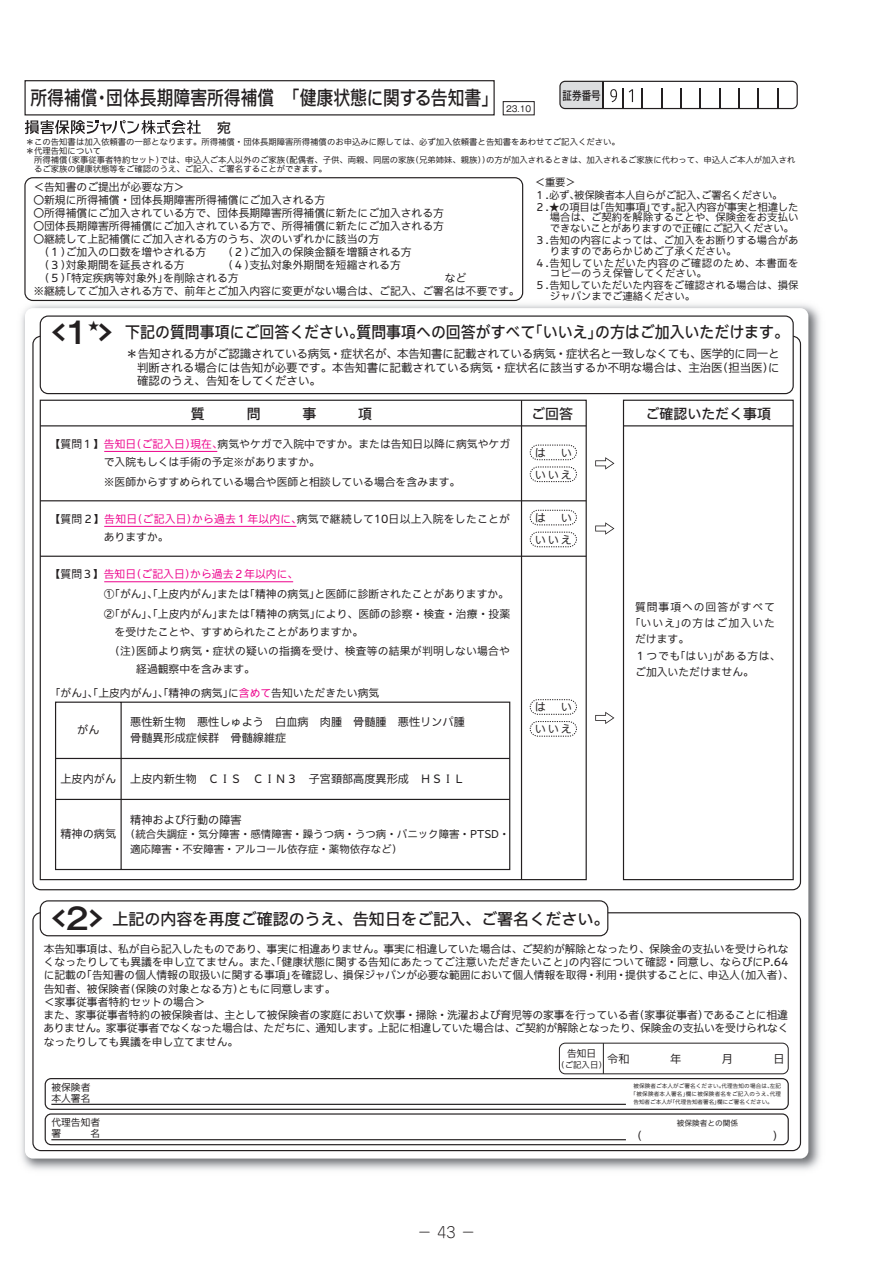
<style>
.page{position:relative;width:893px;height:1263px;background:#fff}
.page>*{position:absolute;margin:0;border:0;box-sizing:border-box;transform-origin:0 0}
.t1{font:19.5px "Iwa UCDA Goth Std Md 90 pv RKSJ H";color:#231f20;scale:.86 1}
.t2{font:16.05px "Iwa UCDA Goth Std Md 90 pv RKSJ H";color:#231f20;scale:.93 1}
.t3{font:16.05px "Iwa UCDA Goth Std Md 90 pv RKSJ H";color:#231f20}
.t4{font:300 14.85px "Jun 101 Pro";color:#231f20}
.t5{font:13.95px "Iwa UCDA Goth Std Md 90 pv RKSJ H";color:#231f20}
.t6{font:11.85px "Iwa UCDA Goth Std Md 90 pv RKSJ H";color:#231f20;scale:.8 1}
.t7{font:11.55px/14px "Iwa UCDA Goth Std Th 90 pv RKSJ H";color:#231f20;text-align:justify}
.t8{font:11.1px/21.9px "Iwa UCDA Goth Std Th 90 pv RKSJ H";color:#231f20}
.t9{font:11.1px "Midashi Go Pr 6 MB31 90 pv RKSJ H";color:#231f20}
.t10{font:10.8px/13.2px "Iwa UCDA Goth Std Th 90 pv RKSJ H";color:#231f20}
.t11{font:10.8px/19.5px "Iwa UCDA Goth Std Th 90 pv RKSJ H";letter-spacing:.02em;color:#231f20}
.t12{font:10.8px/18.1px "Iwa UCDA Goth Std Th 90 pv RKSJ H";letter-spacing:.025em;color:#231f20}
.t13{font:10.8px "Iwa UCDA Goth Std Th 90 pv RKSJ H";letter-spacing:.105em;color:#231f20}
.t14{font:10.8px "Iwa UCDA Goth Std Th 90 pv RKSJ H";letter-spacing:.085em;color:#231f20}
.t15{font:10.5px/14.7px "Iwa UCDA Goth Std Th 90 pv RKSJ H";color:#231f20}
.t16{font:10.35px/12px "Iwa UCDA Goth Std Th 90 pv RKSJ H";letter-spacing:-.02em;color:#231f20}
.t17{font:10.35px/10.6px "Iwa UCDA Goth Std Th 90 pv RKSJ H";color:#231f20}
.t18{font:10.35px/10.6px "Iwa UCDA Goth Std Th 90 pv RKSJ H";letter-spacing:.05em;color:#231f20}
.t19{font:9.75px/11.1px "Iwa UCDA Goth Std Th 90 pv RKSJ H";color:#231f20}
.t20{font:8.4px/9px "Iwa UCDA Goth Std Th 90 pv RKSJ H";color:#231f20}
.t21{font:8.4px "Gothic MB101 Pr 6 N Regular 90 pv RKSJ H";color:#231f20}
.t22{font:7.65px "Iwa UCDA Goth Std Th 90 pv RKSJ H";color:#231f20}
.t23{font:5.55px "Iwa UCDA Goth Std Th 90 pv RKSJ H";letter-spacing:.02em;color:#231f20}
.t24{font:5.55px "Iwa UCDA Goth Std Th 90 pv RKSJ H";letter-spacing:.04em;color:#231f20}
.t25{font:5.55px "Iwa UCDA Goth Std Th 90 pv RKSJ H";color:#231f20}
.s1{font-family:"Midashi Go Pr 6 MB31 90 pv RKSJ H";font-size:32.1px}
.s2{font-size:32.1px}
.s3{color:#ed028c}
</style>
<div class="page">
<img style="left:21px;top:300px;width:800px;height:870px">
<div style="left:25px;top:308px;width:783px;height:850px;background:#fff;border-radius:8px"></div>
<div style="left:40px;top:315px;width:754px;height:79px;border:1px solid #231f20;border-radius:8px"></div>
<svg style="left:25px;top:120px;width:176px;height:14px"></svg>
<svg style="left:559px;top:81px;width:239px;height:28px"></svg>
<div style="left:24px;top:80px;width:471px;height:35px;border:1px solid #231f20"></div>
<div style="left:503px;top:101px;width:31px;height:14px;border:1px solid #231f20"></div>
<div style="left:24px;top:177px;width:499px;height:124px;border:1px solid #231f20;border-radius:8px"></div>
<div style="left:40px;top:900px;width:568px;height:36px;border:1px solid #231f20;border-radius:8px"></div>
<div style="left:559px;top:1043px;width:229px;height:31px;border:1px solid #231f20;border-radius:6px"></div>
<div style="left:45px;top:1078px;width:744px;height:32px;border:1px solid #231f20;border-radius:6px"></div>
<hr style="left:603px;top:1043px;width:1px;height:31px;background:#231f20">
<hr style="left:51px;top:1104px;width:575px;height:1px;background:#231f20">
<svg style="left:44px;top:1113px;width:745px;height:33px"></svg>
<svg style="left:39px;top:399px;width:548px;height:482px"></svg>
<div style="left:623px;top:400px;width:171px;height:480px;border:1px solid #231f20"></div>
<hr style="left:56px;top:799px;width:454px;height:1px;background:#231f20">
<hr style="left:56px;top:758px;width:454px;height:1px;background:#231f20">
<hr style="left:40px;top:556px;width:546px;height:1px;background:#231f20">
<hr style="left:40px;top:500px;width:546px;height:1px;background:#231f20">
<hr style="left:40px;top:425px;width:546px;height:1px;background:#231f20">
<svg style="left:529px;top:444px;width:48px;height:16px"></svg>
<svg style="left:529px;top:466px;width:48px;height:16px"></svg>
<svg style="left:529px;top:509px;width:48px;height:39px"></svg>
<svg style="left:529px;top:699px;width:48px;height:16px"></svg>
<svg style="left:529px;top:721px;width:48px;height:16px"></svg>
<hr style="left:521px;top:400px;width:1px;height:480px;background:#231f20">
<svg style="left:595px;top:457px;width:19px;height:13px"></svg>
<svg style="left:595px;top:522px;width:19px;height:13px"></svg>
<svg style="left:595px;top:712px;width:19px;height:12px"></svg>
<hr style="left:623px;top:425px;width:170px;height:1px;background:#231f20">
<hr style="left:104px;top:451px;width:113px;height:1px;background:#ed028c">
<hr style="left:104px;top:526px;width:192px;height:1px;background:#ed028c">
<hr style="left:104px;top:581px;width:189px;height:1px;background:#ed028c">
<h1 class="t1" style="left:30px;top:83px;width:545px">所得補償・団体長期障害所得補償　「健康状態に関する告知書」</h1>
<p class="t5" style="left:217px;top:117px;width:15px">宛</p>
<p class="t6" style="left:563px;top:87px;width:49px">証券番号</p>
<p class="t21" style="left:506px;top:102px;width:27px">23.10</p>
<p class="t20" style="left:26px;top:137px;width:596px">＊この告知書は加入依頼書の一部となります。所得補償・団体長期障害所得補償のお申込みに際しては、必ず加入依頼書と告知書をあわせてご記入ください。＊代理告知について</p>
<p class="t20" style="left:34px;top:155px;width:763px">所得補償（家事従事者特約セット）では、申込人ご本人以外のご家族（配偶者、子供、両親、同居の家族（兄弟姉妹、親族））の方が加入されるときは、加入されるご家族に代わって、申込人ご本人が加入されるご家族の健康状態等をご確認のうえ、ご記入、ご署名することができます。</p>
<p class="t10" style="left:33px;top:180px;width:153px">＜告知書のご提出が必要な方＞</p>
<p class="t10" style="left:33px;top:193px;width:293px">○新規に所得補償・団体長期障害所得補償にご加入される方</p>
<p class="t10" style="left:33px;top:206px;width:412px">○所得補償にご加入されている方で、団体長期障害所得補償に新たにご加入される方</p>
<p class="t10" style="left:33px;top:219px;width:412px">○団体長期障害所得補償にご加入されている方で、所得補償に新たにご加入される方</p>
<p class="t10" style="left:39px;top:232px;width:374px;text-indent:-5px">○継続して上記補償にご加入される方のうち、次のいずれかに該当の方<br>（１）ご加入の口数を増やされる方　　（２）ご加入の保険金額を増額される方（３）対象期間を延長される方　　　　（４）支払対象外期間を短縮される方（５）「特定疾病等対象外」を削除される方</p>
<p class="t16" style="left:535px;top:176px;width:265px">＜重要＞<br>１.必ず、被保険者本人自らがご記入、ご署名ください。<br>２.★の項目は「告知事項」です。記入内容が事実と相違した</p>
<p class="t16" style="left:550px;top:211px;width:250px;line-height:10.6px">場合は、ご契約を解除することや、保険金をお支払いできないことがありますので正確にご記入ください。</p>
<p class="t17" style="left:550px;top:234px;width:250px;text-indent:-15px">３.告知の内容によっては、ご加入をお断りする場合がありますのであらかじめご了承ください。</p>
<p class="t18" style="left:550px;top:257px;width:250px;text-indent:-15px">４.告知していただいた内容のご確認のため、本書面をコピーのうえ保管してください。</p>
<p class="t17" style="left:550px;top:280px;width:250px;text-indent:-15px">５.告知していただいた内容をご確認される場合は、損保ジャパンまでご連絡ください。</p>
<p class="t10" style="left:33px;top:270px;width:488px;text-indent:411px">など<br>※継続してご加入される方で、前年とご加入内容に変更がない場合は、ご記入、ご署名は不要です。</p>
<h2 class="t2" style="left:50px;top:321px;width:796px"><span class="s1">&lt;１</span> 下記の質問事項にご回答ください。質問事項への回答がすべて「いいえ」の方はご加入いただけます。</h2>
<p class="t9" style="left:88px;top:317px;width:27px">★<span class="s2">&gt;</span></p>
<p class="t7" style="left:137px;top:345px;width:644px;text-indent:-11px">＊告知される方がご認識されている病気・症状名が、本告知書に記載されている病気・症状名と一致しなくても、医学的に同一と判断される場合には告知が必要です。本告知書に記載されている病気・症状名に該当するか不明な場合は、主治医（担当医）に確認のうえ、告知をしてください。</p>
<p class="t10" style="left:104px;top:434px;width:408px;line-height:18.1px;text-indent:-54px">【質問１】<span class="s3">告知日（ご記入日）現在、</span>病気やケガで入院中ですか。または告知日以降に病気やケガで入院もしくは手術の予定※がありますか。</p>
<p class="t10" style="left:104px;top:474px;width:358px">※医師からすすめられている場合や医師と相談している場合を含みます。</p>
<p class="t12" style="left:104px;top:509px;width:408px;text-indent:-54px">【質問２】<span class="s3">告知日（ご記入日）から過去１年以内に、</span>病気で継続して10日以上入院をしたことがありますか。</p>
<p class="t10" style="left:104px;top:564px;width:408px;line-height:19.5px;text-indent:-54px">【質問３】<span class="s3">告知日（ご記入日）から過去２年以内に、<br></span>①「がん」、「上皮内がん」または「精神の病気」と医師に診断されたことがありますか。<br>②「がん」、「上皮内がん」または「精神の病気」により、医師の診察・検査・治療・投薬</p>
<p class="t11" style="left:109px;top:621px;width:402px;text-indent:5px">を受けたことや、すすめられたことがありますか。<br>（注）医師より病気・症状の疑いの指摘を受け、検査等の結果が判明しない場合や</p>
<p class="t10" style="left:50px;top:657px;width:331px;line-height:23.7px;text-indent:86px">経過観察中を含みます。<br>「がん」、「上皮内がん」、「精神の病気」に<span class="s3">含めて</span>告知いただきたい病気</p>
<p class="t8" style="left:77px;top:718px;width:24px">がん</p>
<p class="t8" style="left:60px;top:767px;width:57px">上皮内がん</p>
<p class="t8" style="left:60px;top:822px;width:57px">精神の病気</p>
<p class="t8" style="left:130px;top:714px;width:336px;line-height:15.3px">悪性新生物　悪性しゅよう　白血病　肉腫　骨髄腫　悪性リンパ腫骨髄異形成症候群　骨髄線維症</p>
<p class="t8" style="left:130px;top:767px;width:336px">上皮内新生物　ＣＩＳ　ＣＩＮ３　子宮頚部高度異形成　ＨＳＩＬ</p>
<p class="t8" style="left:130px;top:808px;width:113px">精神および行動の障害</p>
<p class="t15" style="left:130px;top:826px;width:381px;text-indent:-5px">（統合失調症・気分障害・感情障害・躁うつ病・うつ病・パニック障害・PTSD・適応障害・不安障害・アルコール依存症・薬物依存など）</p>
<p class="t5" style="left:531px;top:403px;width:43px">ご回答</p>
<p class="t5" style="left:646px;top:403px;width:127px">ご確認いただく事項</p>
<p class="t8" style="left:535px;top:441px;width:39px">は　いいいえ</p>
<p class="t8" style="left:535px;top:506px;width:39px">は　いいいえ</p>
<p class="t8" style="left:535px;top:695px;width:39px">は　いいいえ</p>
<p class="t14" style="left:635px;top:600px;width:141px">質問事項への回答がすべて</p>
<p class="t13" style="left:630px;top:615px;width:147px">「いいえ」の方はご加入いた</p>
<p class="t10" style="left:635px;top:631px;width:56px">だけます。</p>
<p class="t10" style="left:635px;top:647px;width:147px;line-height:15.8px">１つでも「はい」がある方は、ご加入いただけません。</p>
<h2 class="t3" style="left:50px;top:907px;width:561px"><span class="s1">&lt;２&gt;</span> 上記の内容を再度ご確認のうえ、告知日をご記入、ご署名ください。</h2>
<p class="t10" style="left:44px;top:941px;width:752px">本告知事項は、私が自ら記入したものであり、事実に相違ありません。事実に相違していた場合は、ご契約が解除となったり、保険金の支払いを受けられなくなったりしても異議を申し立てません。また、「健康状態に関する告知にあたってご注意いただきたいこと」の内容について確認・同意し、ならびにP.64に記載の「告知書の個人情報の取扱いに関する事項」を確認し、損保ジャパンが必要な範囲において個人情報を取得・利用・提供することに、申込人（加入者）、告知者、被保険者（保険の対象となる方）ともに同意します。<br>＜家事従事者特約セットの場合＞<br>また、家事従事者特約の被保険者は、主として被保険者の家庭において炊事・掃除・洗濯および育児等の家事を行っている者（家事従事者）であることに相違ありません。家事従事者でなくなった場合は、ただちに、通知します。上記に相違していた場合は、ご契約が解除となったり、保険金の支払いを受けられなくなったりしても異議を申し立てません。</p>
<p class="t19" style="left:567px;top:1047px;width:31px">告知日</p>
<p class="t20" style="left:556px;top:1060px;width:52px">（ご記入日）</p>
<p class="t19" style="left:51px;top:1081px;width:41px">被保険者本人署名</p>
<p class="t19" style="left:51px;top:1116px;width:50px">代理告知者</p>
<p class="t22" style="left:677px;top:1117px;width:63px">被保険者との関係</p>
<p class="t23" style="left:633px;top:1082px;width:149px">被保険者ご本人がご署名ください。代理告知の場合は、左記</p>
<p class="t24" style="left:631px;top:1090px;width:152px">「被保険者本人署名」欄に被保険者名をご記入のうえ、代理</p>
<p class="t25" style="left:633px;top:1097px;width:141px">告知者ご本人が「代理告知者署名」欄にご署名ください。</p>
<h3 class="t4" style="left:417px;top:1220px;width:60px">− 43 −</h3>
</div>
